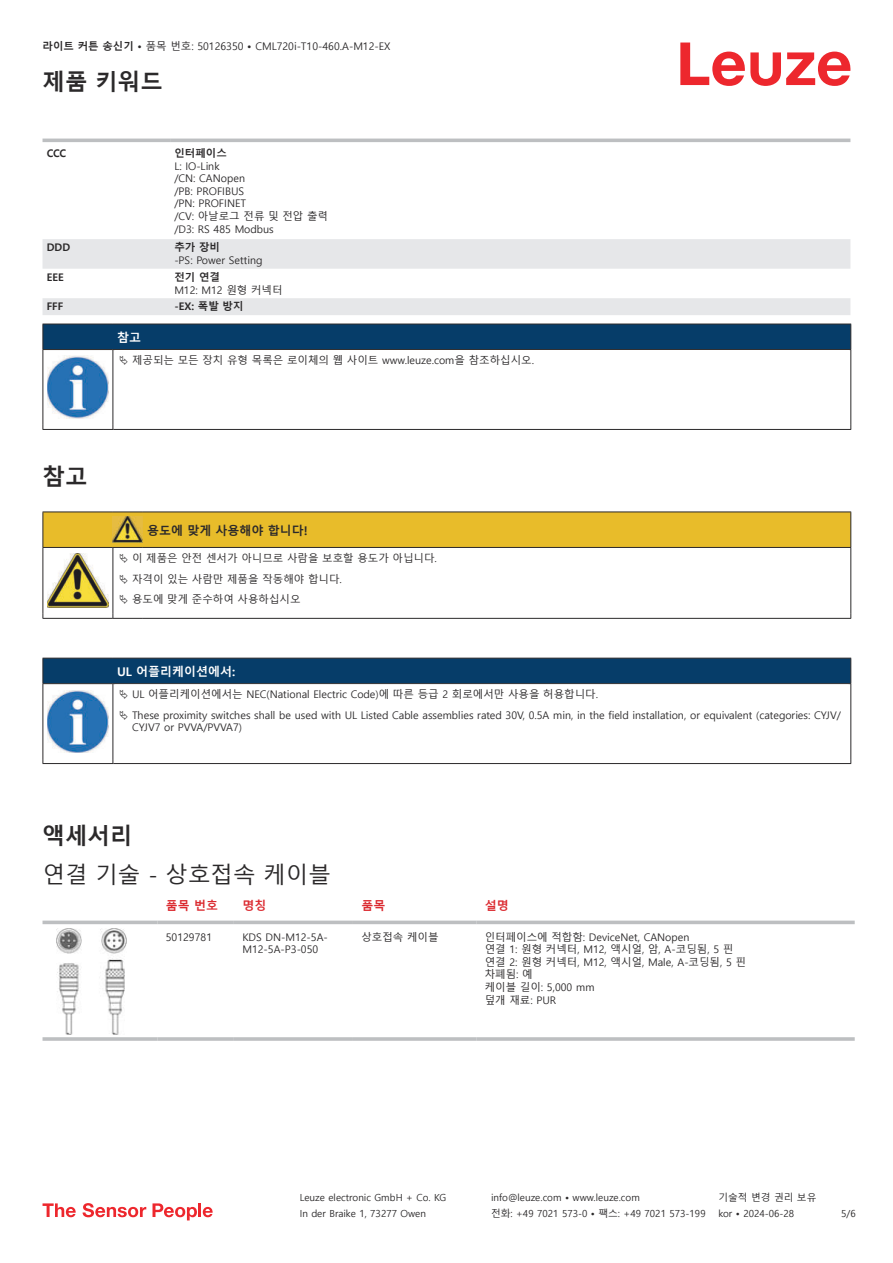
<style>
.page{position:relative;width:893px;height:1263px;background:#fff}
.page>*{position:absolute;margin:0;border:0;box-sizing:border-box;transform-origin:0 0}
.t1{font:22.5px "Malgun Gothic";color:#2b292a}
.t2{font:700 22.5px "Malgun Gothic";color:#2b292a}
.t3{font:700 12px "Malgun Gothic";color:#fff}
.t4{font:700 12px "Malgun Gothic";color:#2b292a}
.t5{font:700 12px "Malgun Gothic";color:#db2a30}
.t6{font:10.5px/12.6px "Malgun Gothic";color:#2b292a}
.t7{font:700 10.5px "Malgun Gothic";color:#2b292a}
.t8{font:9.75px "Malgun Gothic";color:#2b292a}
.s1{font-weight:700}
</style>
<div class="page">
<svg style="left:680px;top:43px;width:170px;height:43px"></svg>
<svg style="left:43px;top:138px;width:807px;height:1px"></svg>
<svg style="left:43px;top:239px;width:807px;height:76px;fill:#e6e7e9"></svg>
<hr style="left:43px;top:139px;width:127px;height:3px;background:#bdbfc1">
<hr style="left:170px;top:139px;width:680px;height:3px;background:#bdbfc1">
<svg style="left:43px;top:920px;width:812px;height:25px"></svg>
<hr style="left:43px;top:921px;width:114px;height:3px;background:#bdbfc1">
<hr style="left:157px;top:921px;width:77px;height:3px;background:#bdbfc1">
<hr style="left:234px;top:921px;width:119px;height:3px;background:#bdbfc1">
<hr style="left:353px;top:921px;width:123px;height:3px;background:#bdbfc1">
<hr style="left:476px;top:921px;width:379px;height:3px;background:#bdbfc1">
<hr style="left:43px;top:1037px;width:114px;height:4px;background:#c3c5c7">
<svg style="left:157px;top:1037px;width:77px;height:4px"></svg>
<hr style="left:234px;top:1037px;width:119px;height:4px;background:#c4c6c7">
<hr style="left:353px;top:1037px;width:123px;height:4px;background:#c3c5c7">
<svg style="left:476px;top:1037px;width:379px;height:4px;background:#c3c5c7"></svg>
<img style="left:56px;top:928px;width:70px;height:107px">
<svg style="left:43px;top:1203px;width:33px;height:14px"></svg>
<svg style="left:83px;top:1203px;width:63px;height:14px"></svg>
<svg style="left:153px;top:1203px;width:44px;height:17px"></svg>
<hr style="left:198px;top:1203px;width:3px;height:14px;background:#ed272d">
<svg style="left:203px;top:1207px;width:10px;height:10px"></svg>
<svg style="left:44px;top:350px;width:806px;height:79px"></svg>
<div style="left:43px;top:324px;width:808px;height:26px;background:#063d69"></div>
<hr style="left:113px;top:349px;width:738px;height:1px;background:#2b292a">
<hr style="left:43px;top:350px;width:1px;height:75px;background:#2b292a">
<hr style="left:113px;top:350px;width:1px;height:75px;background:#2b292a">
<hr style="left:850px;top:350px;width:1px;height:75px;background:#2b292a">
<hr style="left:43px;top:429px;width:70px;height:1px;background:#2b292a">
<hr style="left:113px;top:429px;width:738px;height:1px;background:#2b292a">
<img style="left:47px;top:356px;width:61px;height:63px">
<div style="left:115px;top:350px;width:734px;height:21px;background:#fff"></div>
<hr style="left:43px;top:618px;width:70px;height:1px;background:#2b292a">
<hr style="left:113px;top:618px;width:30px;height:1px;background:#2b292a">
<hr style="left:143px;top:618px;width:708px;height:1px;background:#2b292a">
<hr style="left:43px;top:684px;width:1px;height:75px;background:#2b292a">
<hr style="left:113px;top:684px;width:1px;height:75px;background:#2b292a">
<hr style="left:850px;top:684px;width:1px;height:75px;background:#2b292a">
<hr style="left:43px;top:763px;width:70px;height:1px;background:#2b292a">
<hr style="left:113px;top:763px;width:738px;height:1px;background:#2b292a">
<img style="left:47px;top:738px;width:58px;height:15px">
<svg style="left:43px;top:512px;width:808px;height:106px"></svg>
<svg style="left:43px;top:658px;width:808px;height:80px"></svg>
<p class="t6" style="left:43px;top:40px;width:350px"><span class="s1">라이트 커튼 송신기 •</span> 품목 번호: 50126350 <span class="s1">•</span> CML720i-T10-460.A-M12-EX</p>
<h1 class="t2" style="left:43px;top:69px;width:122px">제품 키워드</h1>
<p class="t7" style="left:47px;top:147px;width:21px">CCC</p>
<p class="t7" style="left:174px;top:147px;width:54px">인터페이스</p>
<p class="t6" style="left:174px;top:160px;width:155px">L: IO-Link<br>/CN: CANopen<br>/PB: PROFIBUS<br>/PN: PROFINET<br>/CV: 아날로그 전류 및 전압 출력 /D3: RS 485 Modbus</p>
<p class="t7" style="left:47px;top:242px;width:25px">DDD</p>
<p class="t7" style="left:174px;top:241px;width:47px">추가 장비</p>
<p class="t6" style="left:174px;top:254px;width:90px">-PS: Power Setting</p>
<p class="t7" style="left:47px;top:271px;width:18px">EEE</p>
<p class="t7" style="left:174px;top:271px;width:47px">전기 연결</p>
<p class="t6" style="left:174px;top:284px;width:110px">M12: M12 원형 커넥터</p>
<p class="t7" style="left:47px;top:300px;width:18px">FFF</p>
<p class="t7" style="left:174px;top:300px;width:71px">-EX: 폭발 방지</p>
<p class="t3" style="left:117px;top:330px;width:25px">참고</p>
<p class="t6" style="left:132px;top:354px;width:403px">제공되는 모든 장치 유형 목록은 로이체의 웹 사이트 www.leuze.com을 참조하십시오.</p>
<h1 class="t2" style="left:43px;top:463px;width:46px">참고</h1>
<p class="t4" style="left:147px;top:523px;width:162px">용도에 맞게 사용해야 합니다!</p>
<p class="t6" style="left:132px;top:548px;width:306px;line-height:20.2px">이 제품은 안전 센서가 아니므로 사람을 보호할 용도가 아닙니다. 자격이 있는 사람만 제품을 작동해야 합니다.<br>용도에 맞게 준수하여 사용하십시오</p>
<p class="t3" style="left:117px;top:664px;width:120px">UL 어플리케이션에서:</p>
<p class="t6" style="left:132px;top:685px;width:710px;line-height:20.2px">UL 어플리케이션에서는 NEC(National Electric Code)에 따른 등급 2 회로에서만 사용을 허용합니다.<br>These proximity switches shall be used with UL Listed Cable assemblies rated 30V, 0.5A min, in the field installation, or equivalent (categories: CYJV/</p>
<p class="t6" style="left:132px;top:721px;width:112px">CYJV7 or PVVA/PVVA7)</p>
<h1 class="t2" style="left:43px;top:823px;width:91px">액세서리</h1>
<h1 class="t1" style="left:43px;top:862px;width:290px">연결 기술 - 상호접속 케이블</h1>
<p class="t5" style="left:166px;top:898px;width:54px">품목 번호</p>
<p class="t5" style="left:242px;top:898px;width:25px">명칭</p>
<p class="t5" style="left:361px;top:898px;width:25px">품목</p>
<p class="t5" style="left:485px;top:898px;width:25px">설명</p>
<p class="t6" style="left:166px;top:931px;width:48px">50129781</p>
<p class="t6" style="left:242px;top:931px;width:87px">KDS DN-M12-5A-<br>M12-5A-P3-050</p>
<p class="t6" style="left:361px;top:931px;width:79px">상호접속 케이블</p>
<p class="t6" style="left:485px;top:931px;width:263px">인터페이스에 적합함: DeviceNet, CANopen<br>연결 1: 원형 커넥터, M12, 액시얼, 암, A-코딩됨, 5 핀 연결 2: 원형 커넥터, M12, 액시얼, Male, A-코딩됨, 5 핀 차폐됨: 예<br>케이블 길이: 5,000 mm<br>덮개 재료: PUR</p>
<p class="t8" style="left:300px;top:1192px;width:148px">Leuze electronic GmbH + Co. KG</p>
<p class="t8" style="left:491px;top:1192px;width:150px">info@leuze.com • www.leuze.com</p>
<p class="t8" style="left:718px;top:1192px;width:100px">기술적 변경 권리 보유</p>
<p class="t8" style="left:300px;top:1208px;width:128px">In der Braike 1, 73277 Owen</p>
<p class="t8" style="left:491px;top:1208px;width:216px">전화: +49 7021 573-0 • 팩스: +49 7021 573-199</p>
<p class="t8" style="left:718px;top:1208px;width:77px">kor • 2024-06-28</p>
<p class="t8" style="left:841px;top:1208px;width:16px">5/6</p>
</div>
